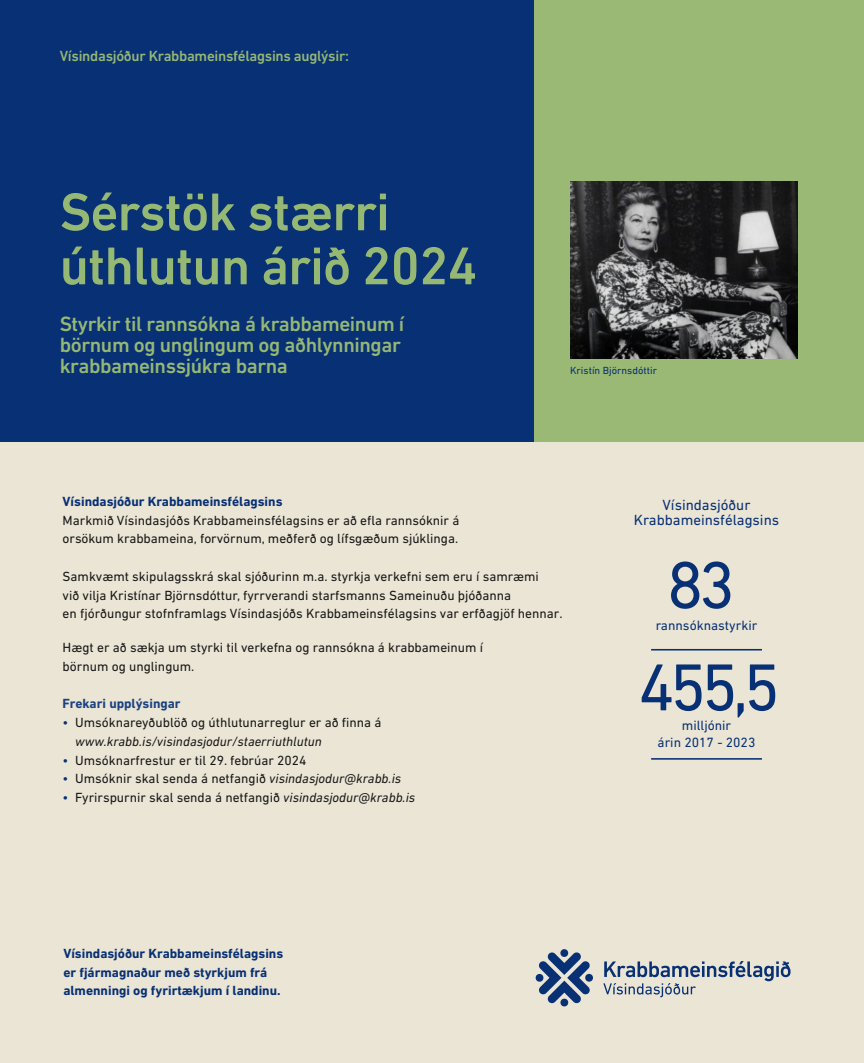
<style>
.page{position:relative;width:864px;height:1063px;background:#fff}
.page>*{position:absolute;margin:0;border:0;box-sizing:border-box;transform-origin:0 0}
.t1{font:67.5px "DIN Next LT Pro";color:#083074}
.t2{font:500 54px/54px "DIN Next LT Pro";letter-spacing:-.02em;color:#96b875}
.t3{font:500 21px/21px "DIN Next LT Pro";letter-spacing:-.02em;color:#96b875}
.t4{font:500 15px "DIN Next LT Pro";letter-spacing:-.02em;color:#96b875}
.t5{font:15px/15px "DIN Next LT Pro";color:#083074;text-align:center}
.t6{font:13.65px/16.2px "DIN Next LT Pro";color:#083074;text-align:center}
.t7{font:13.5px/18.8px "DIN Next LT Pro";color:#181716}
.t8{font:700 13.5px/18.8px "DIN Next LT Pro";color:#083074}
.t9{font:700 13.5px "DIN Next LT Pro";color:#1b4281}
.t10{font:10.5px "DIN Next LT Pro";color:#083074}
.s1{color:#083074}
.s2{font-style:italic}
</style>
<div class="page">
<div style="left:0;top:330px;width:863px;height:733px;background:#eae5d5"></div>
<div style="left:530px;top:0;width:333px;height:441px;background:#99b975"></div>
<div style="left:0;top:0;width:533px;height:441px;background:#083074"></div>
<svg style="left:535px;top:949px;width:58px;height:58px"></svg>
<svg style="left:603px;top:961px;width:187px;height:36px"></svg>
<hr style="left:650px;top:758px;width:111px;height:2px;background:#083074">
<hr style="left:650px;top:649px;width:111px;height:2px;background:#083074">
<img style="left:570px;top:181px;width:226px;height:177px">
<p class="t4" style="left:60px;top:47px;width:291px">Vísindasjóður Krabbameinsfélagsins auglýsir:</p>
<h2 class="t2" style="left:60px;top:185px;width:419px">Sérstök stærri úthlutun árið 2024</h2>
<h3 class="t3" style="left:60px;top:313px;width:346px">Styrkir til rannsókna á krabbameinum í börnum og unglingum og aðhlynningar krabbameinssjúkra barna</h3>
<p class="t10" style="left:570px;top:364px;width:88px">Kristín Björnsdóttir</p>
<p class="t8" style="left:63px;top:492px;width:221px">Vísindasjóður Krabbameinsfélagsins</p>
<p class="t7" style="left:63px;top:510px;width:398px">Markmið Vísindasjóðs Krabbameinsfélagsins er að efla rannsóknir á orsökum krabbameina, forvörnum, meðferð og lífsgæðum sjúklinga.</p>
<p class="t7" style="left:63px;top:567px;width:501px">Samkvæmt skipulagsskrá skal sjóðurinn m.a. styrkja verkefni sem eru í samræmi<br>við vilja Kristínar Björnsdóttur, fyrrverandi starfsmanns Sameinuðu þjóðanna<br>en fjórðungur stofnframlags Vísindasjóðs Krabbameinsfélagsins var erfðagjöf hennar.</p>
<p class="t7" style="left:63px;top:638px;width:422px">Hægt er að sækja um styrki til verkefna og rannsókna á krabbameinum í börnum og unglingum.</p>
<p class="t9" style="left:63px;top:696px;width:119px">Frekari upplýsingar</p>
<p class="t7" style="left:75px;top:713px;width:308px;text-indent:-13px"><span class="s1">•</span> Umsóknareyðublöð og úthlutunarreglur er að finna á <span class="s2">www.krabb.is/visindasjodur/staerriuthlutun</span></p>
<p class="t7" style="left:63px;top:750px;width:245px"><span class="s1">•</span> Umsóknarfrestur er til 29. febrúar 2024</p>
<p class="t7" style="left:63px;top:769px;width:340px"><span class="s1">•</span> Umsóknir skal senda á netfangið <span class="s2">visindasjodur@krabb.is</span></p>
<p class="t7" style="left:63px;top:788px;width:354px"><span class="s1">•</span> Fyrirspurnir skal senda á netfangið <span class="s2">visindasjodur@krabb.is</span></p>
<p class="t5" style="left:633px;top:498px;width:147px">Vísindasjóður<br>Krabbameinsfélagsins</p>
<h1 class="t1" style="left:666px;top:546px;width:70px">83</h1>
<p class="t6" style="left:655px;top:617px;width:103px">rannsóknastyrkir</p>
<h1 class="t1" style="left:637px;top:648px;width:143px">455,5</h1>
<p class="t6" style="left:657px;top:717px;width:99px">milljónir<br>árin 2017 - 2023</p>
<p class="t8" style="left:63px;top:944px;width:221px">Vísindasjóður Krabbameinsfélagsins er fjármagnaður með styrkjum frá almenningi og fyrirtækjum í landinu.</p>
</div>
